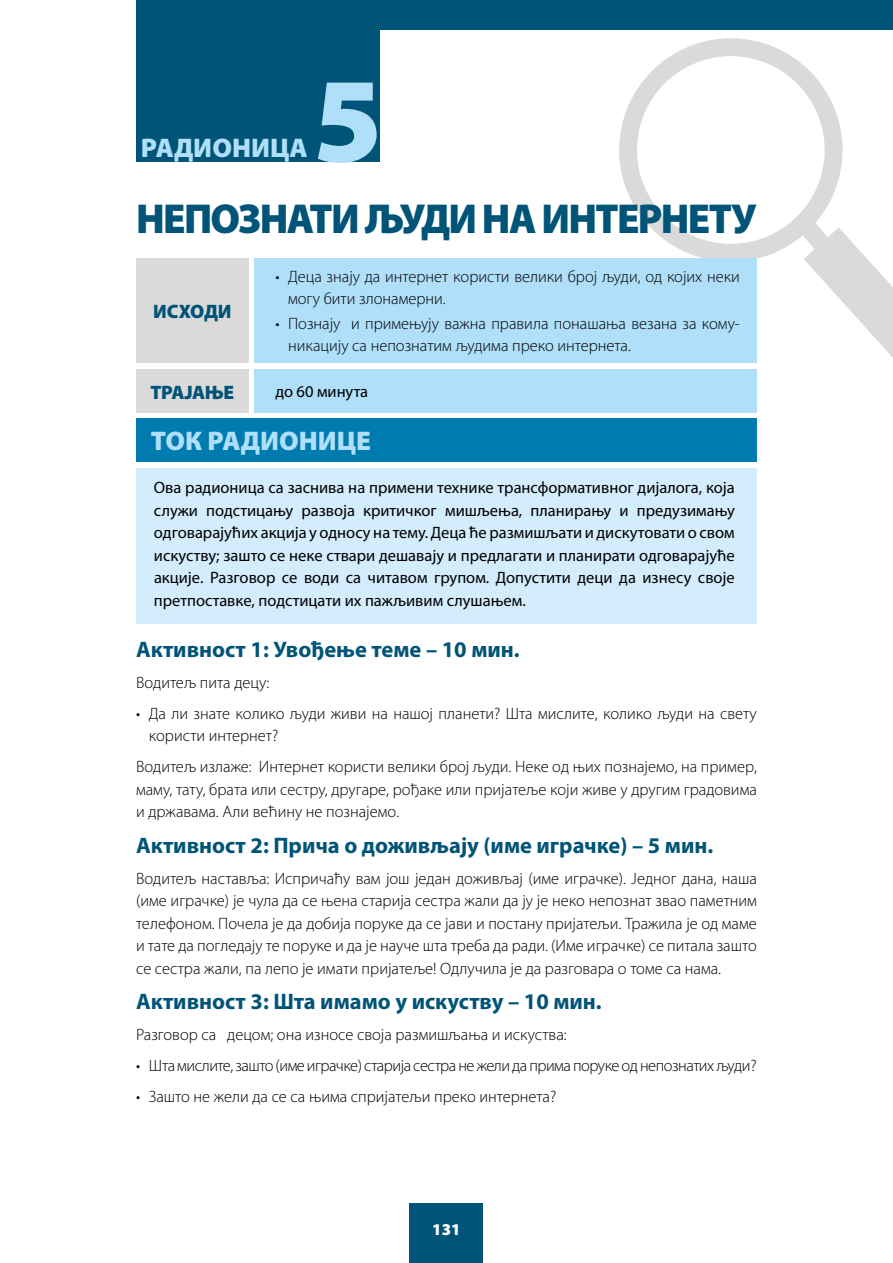
<style>
.page{position:relative;width:893px;height:1263px;background:#fff}
.page>*{position:absolute;margin:0;border:0;box-sizing:border-box;transform-origin:0 0}
.t1{font:900 121.5px "Myriad Pro";color:#afdff9}
.t2{font:900 42px "Myriad Pro";letter-spacing:-.04em;color:#005477}
.t3{font:900 27px "Myriad Pro";color:#afdff9}
.t4{font:700 22.5px "Myriad Pro";color:#005477}
.t5{font:900 19.5px "Myriad Pro";letter-spacing:-.02em;color:#005477}
.t6{font:300 16.5px/22.5px "Myriad Pro";color:#000}
.t7{font:16.5px/22.5px "Myriad Pro";color:#000;text-align:justify}
.t8{font:300 16.5px "Myriad Pro";letter-spacing:-.03em;color:#000}
.t9{font:900 16.5px "Myriad Pro";color:#fff}
</style>
<div class="page">
<div style="left:410px;top:1203px;width:73px;height:60px;background:#005477"></div>
<svg style="left:619px;top:38px;width:274px;height:325px"></svg>
<div style="left:254px;top:369px;width:503px;height:43px;background:#afdff9"></div>
<div style="left:136px;top:418px;width:621px;height:43px;background:#007baf"></div>
<div style="left:136px;top:0;width:243px;height:162px;background:#005477"></div>
<div style="left:136px;top:0;width:757px;height:30px;background:#005477"></div>
<div style="left:254px;top:258px;width:503px;height:104px;background:#afdff9"></div>
<div style="left:136px;top:258px;width:113px;height:104px;background:#dadada"></div>
<div style="left:136px;top:369px;width:113px;height:43px;background:#dadada"></div>
<div style="left:136px;top:468px;width:621px;height:155px;background:#d4edfc"></div>
<h3 class="t3" style="left:141px;top:133px;width:168px">РАДИОНИЦА</h3>
<h1 class="t1" style="left:313px;top:52px;width:71px">5</h1>
<h2 class="t2" style="left:136px;top:195px;width:622px">НЕПОЗНАТИ ЉУДИ НА ИНТЕРНЕТУ</h2>
<p class="t5" style="left:153px;top:300px;width:80px">ИСХОДИ</p>
<p class="t5" style="left:150px;top:381px;width:85px">ТРАЈАЊЕ</p>
<p class="t6" style="left:288px;top:265px;width:453px;text-indent:-13px">• Деца знају да интернет користи велики број људи, од којих неки могу бити злонамерни.</p>
<p class="t6" style="left:288px;top:312px;width:453px;text-indent:-13px">• Познају и примењују важна правила понашања везана за кому&shy;никацију са непознатим људима преко интернета.</p>
<p class="t7" style="left:275px;top:380px;width:94px">до 60 минута</p>
<h3 class="t3" style="left:151px;top:425px;width:222px">ТОК РАДИОНИЦЕ</h3>
<p class="t7" style="left:154px;top:477px;width:582px">Ова радионица са заснива на примени технике трансформативног дијалога, која служи подстицању развоја критичког мишљења, планирању и предузимању одговарајућих акција у односу на тему. Деца ће размишљати и дискутовати о свом искуству; зашто се неке ствари дешавају и предлагати и планирати одговарајуће акције. Разговор се води са читавом групом. Допустити деци да изнесу своје претпоставке, подстицати их пажљивим слушањем.</p>
<h3 class="t4" style="left:136px;top:635px;width:385px">Активност 1: Увођење теме – 10 мин.</h3>
<p class="t6" style="left:136px;top:671px;width:135px">Водитељ пита децу:</p>
<p class="t6" style="left:149px;top:702px;width:610px;text-indent:-13px">• Да ли знате колико људи живи на нашој планети? Шта мислите, колико људи на свету користи интернет?</p>
<p class="t6" style="left:136px;top:756px;width:622px;text-align:justify">Водитељ излаже: Интернет користи велики број људи. Неке од њих познајемо, на пример, маму, тату, брата или сестру, другаре, рођаке или пријатеље који живе у другим градовима и државама. Али већину не познајемо.</p>
<h3 class="t4" style="left:136px;top:831px;width:579px">Активност 2: Прича о доживљају (име играчке) – 5 мин.</h3>
<p class="t6" style="left:136px;top:867px;width:622px;text-align:justify">Водитељ наставља: Испричаћу вам још један доживљај (име играчке). Једног дана, наша (име играчке) је чула да се њена старија сестра жали да ју је неко непознат звао паметним телефоном. Почела је да добија поруке да се јави и постану пријатељи. Тражила је од маме и тате да погледају те поруке и да је науче шта треба да ради. (Име играчке) се питала зашто се сестра жали, па лепо је имати пријатеље! Одлучила је да разговара о томе са нама.</p>
<h3 class="t4" style="left:136px;top:987px;width:467px">Активност 3: Шта имамо у искуству – 10 мин.</h3>
<p class="t6" style="left:136px;top:1024px;width:432px">Разговор са децом; она износе своја размишљања и искуства:</p>
<p class="t8" style="left:136px;top:1057px;width:622px">• Шта мислите, зашто (име играчке) старија сестра не жели да прима поруке од непознатих људи?</p>
<p class="t6" style="left:136px;top:1086px;width:422px">• Зашто не жели да се са њима спријатељи преко интернета?</p>
<p class="t9" style="left:432px;top:1220px;width:30px">131</p>
</div>
